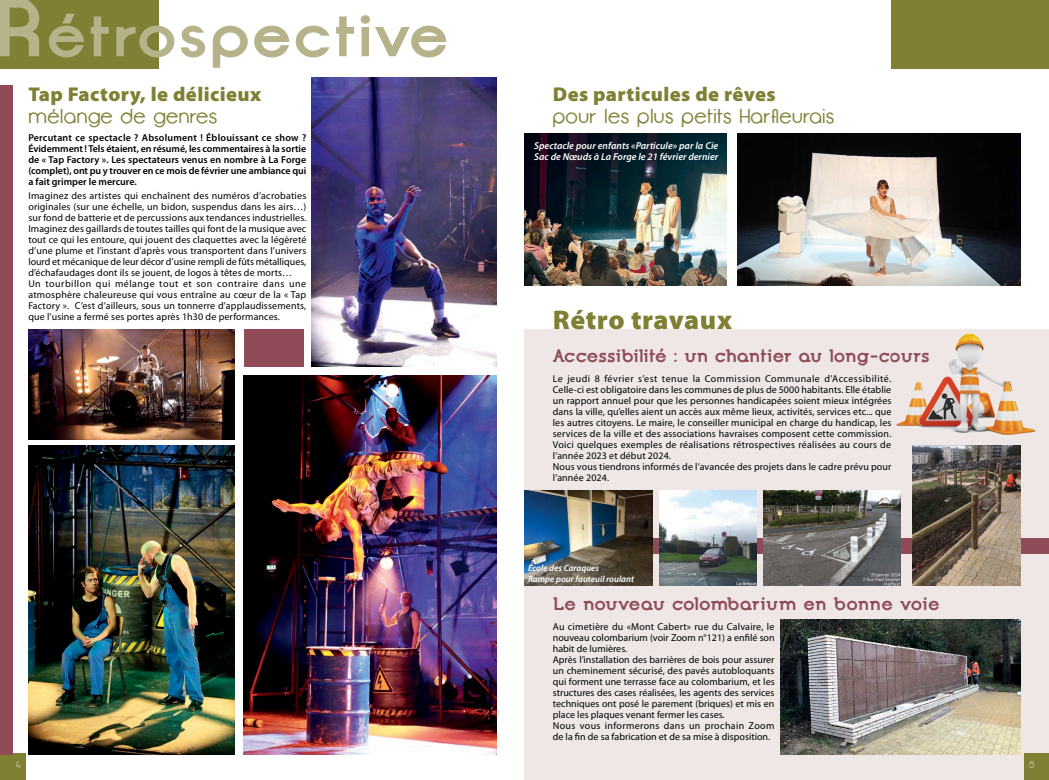
<style>
.page{position:relative;width:1049px;height:780px;background:#fff}
.page>*{position:absolute;margin:0;border:0;box-sizing:border-box;transform-origin:0 0}
.texte_courant{font:900 27px "Myriad Pro";letter-spacing:.02em;color:#7f8034}
.texte_courant-2{font:20px "Opificio";letter-spacing:.025em;color:#7f8034}
.texte_courant-3{font:900 20px "Myriad Pro";letter-spacing:.02em;color:#7f8034}
.texte_courant-4{font:700 18px "Opificio Serif";letter-spacing:.015em;color:#8f4c58}
.texte_courant-5{font:10px/11px "Myriad Pro";letter-spacing:.01em;color:#000;text-align:justify}
.texte_courant-6{font:600 10px/11px "Myriad Pro";letter-spacing:-.005em;color:#000;text-align:justify}
.legende{font:italic 600 10px/11px "Myriad Pro";color:#fff}
.texte_courant-7{font:700 10px "Opificio Serif";color:#b6b289}
.legende-2{font:italic 600 9px "Myriad Pro";color:#fff}
</style>
<div class="page">
<div style="left:891px;top:0;width:158px;height:68px;background:#7f8034"></div>
<div style="left:524px;top:330px;width:525px;height:450px;background:#eee7e6"></div>
<div style="left:643px;top:537px;width:24px;height:16px;background:#8f4c58"></div>
<div style="left:746px;top:537px;width:23px;height:16px;background:#8f4c58"></div>
<div style="left:895px;top:537px;width:23px;height:16px;background:#8f4c58"></div>
<div style="left:1014px;top:537px;width:35px;height:16px;background:#8f4c58"></div>
<div style="left:1025px;top:753px;width:24px;height:27px;background:#7f8034"></div>
<div style="left:0;top:753px;width:26px;height:27px;background:#7f8034"></div>
<svg style="left:0;top:0;width:446px;height:68px"></svg>
<div style="left:0;top:86px;width:12px;height:668px;background:#8f4c58"></div>
<div style="left:244px;top:330px;width:60px;height:37px;background:#8f4c58"></div>
<img style="left:524px;top:134px;width:203px;height:151px">
<img style="left:737px;top:134px;width:283px;height:151px">
<img style="left:312px;top:77px;width:184px;height:290px">
<img style="left:244px;top:375px;width:252px;height:379px">
<img style="left:28px;top:445px;width:206px;height:309px">
<img style="left:28px;top:329px;width:206px;height:110px">
<img style="left:781px;top:619px;width:239px;height:135px">
<img style="left:892px;top:329px;width:149px;height:106px">
<img style="left:913px;top:445px;width:108px;height:140px">
<img style="left:524px;top:490px;width:128px;height:95px">
<img style="left:763px;top:490px;width:138px;height:95px">
<img style="left:659px;top:490px;width:97px;height:95px">
<p class="texte_courant-3" style="left:28px;top:80px;width:234px">Tap Factory, le délicieux</p>
<p class="texte_courant-2" style="left:28px;top:105px;width:190px">mélange de genres</p>
<p class="texte_courant-6" style="left:28px;top:132px;width:279px">Percutant ce spectacle ? Absolument ! Éblouissant ce show ?<br>Évidemment ! Tels étaient, en résumé, les commentaires à la sortie de « Tap Factory ». Les spectateurs venus en nombre à La Forge (complet), ont pu y trouver en ce mois de février une ambiance qui a fait grimper le mercure.</p>
<p class="texte_courant-5" style="left:28px;top:189px;width:280px">Imaginez des artistes qui enchaînent des numéros d’acrobaties originales (sur une échelle, un bidon, suspendus dans les airs…) sur fond de batterie et de percussions aux tendances industrielles.<br>Imaginez des gaillards de toutes tailles qui font de la musique avec tout ce qui les entoure, qui jouent des claquettes avec la légèreté d’une plume et l’instant d’après vous transportent dans l’univers lourd et mécanique de leur décor d’usine rempli de fûts métalliques, d’échafaudages dont ils se jouent, de logos à têtes de morts…</p>
<p class="texte_courant-5" style="left:28px;top:277px;width:279px">Un tourbillon qui mélange tout et son contraire dans une atmosphère chaleureuse qui vous entraîne au cœur de la « Tap Factory ». C’est d’ailleurs, sous un tonnerre d’applaudissements, que l’usine a fermé ses portes après 1h30 de performances.</p>
<p class="texte_courant-3" style="left:553px;top:80px;width:224px">Des particules de rêves</p>
<p class="texte_courant-2" style="left:553px;top:105px;width:283px">pour les plus petits Harfleurais</p>
<p class="legende" style="left:534px;top:139px;width:186px">Spectacle pour enfants «Particule» par la Cie<br>Sac de Nœuds à La Forge le 21 février dernier</p>
<p class="texte_courant" style="left:553px;top:302px;width:181px">Rétro travaux</p>
<p class="texte_courant-4" style="left:553px;top:344px;width:378px">Accessibilité : un chantier au long-cours</p>
<p class="texte_courant-5" style="left:553px;top:373px;width:340px">Le jeudi 8 février s’est tenue la Commission Communale d’Accessibilité.<br>Celle-ci est obligatoire dans les communes de plus de 5000 habitants. Elle établie un rapport annuel pour que les personnes handicapées soient mieux intégrées dans la ville, qu’elles aient un accès aux même lieux, activités, services etc... que les autres citoyens. Le maire, le conseiller municipal en charge du handicap, les services de la ville et des associations havraises composent cette commission.<br>Voici quelques exemples de réalisations rétrospectives réalisées au cours de l’année 2023 et début 2024.</p>
<p class="texte_courant-5" style="left:553px;top:461px;width:340px">Nous vous tiendrons informés de l’avancée des projets dans le cadre prévu pour l’année 2024.</p>
<p class="legende-2" style="left:528px;top:562px;width:73px">École des Caraques</p>
<p class="legende-2" style="left:528px;top:573px;width:108px">Rampe pour fauteuil roulant</p>
<p class="texte_courant-4" style="left:553px;top:593px;width:388px">Le nouveau colombarium en bonne voie</p>
<p class="texte_courant-5" style="left:553px;top:621px;width:223px">Au cimetière du «Mont Cabert» rue du Calvaire, le nouveau colombarium (voir Zoom n°121) a enfilé son habit de lumières.</p>
<p class="texte_courant-5" style="left:553px;top:654px;width:223px">Après l’installation des barrières de bois pour assurer un cheminement sécurisé, des pavés autobloquants qui forment une terrasse face au colombarium, et les structures des cases réalisées, les agents des services techniques ont posé le parement (briques) et mis en place les plaques venant fermer les cases.</p>
<p class="texte_courant-5" style="left:553px;top:720px;width:223px">Nous vous informerons dans un prochain Zoom de la fin de sa fabrication et de sa mise à disposition.</p>
<p class="texte_courant-7" style="left:16px;top:758px;width:7px">4</p>
<p class="texte_courant-7" style="left:1029px;top:758px;width:8px">5</p>
</div>
